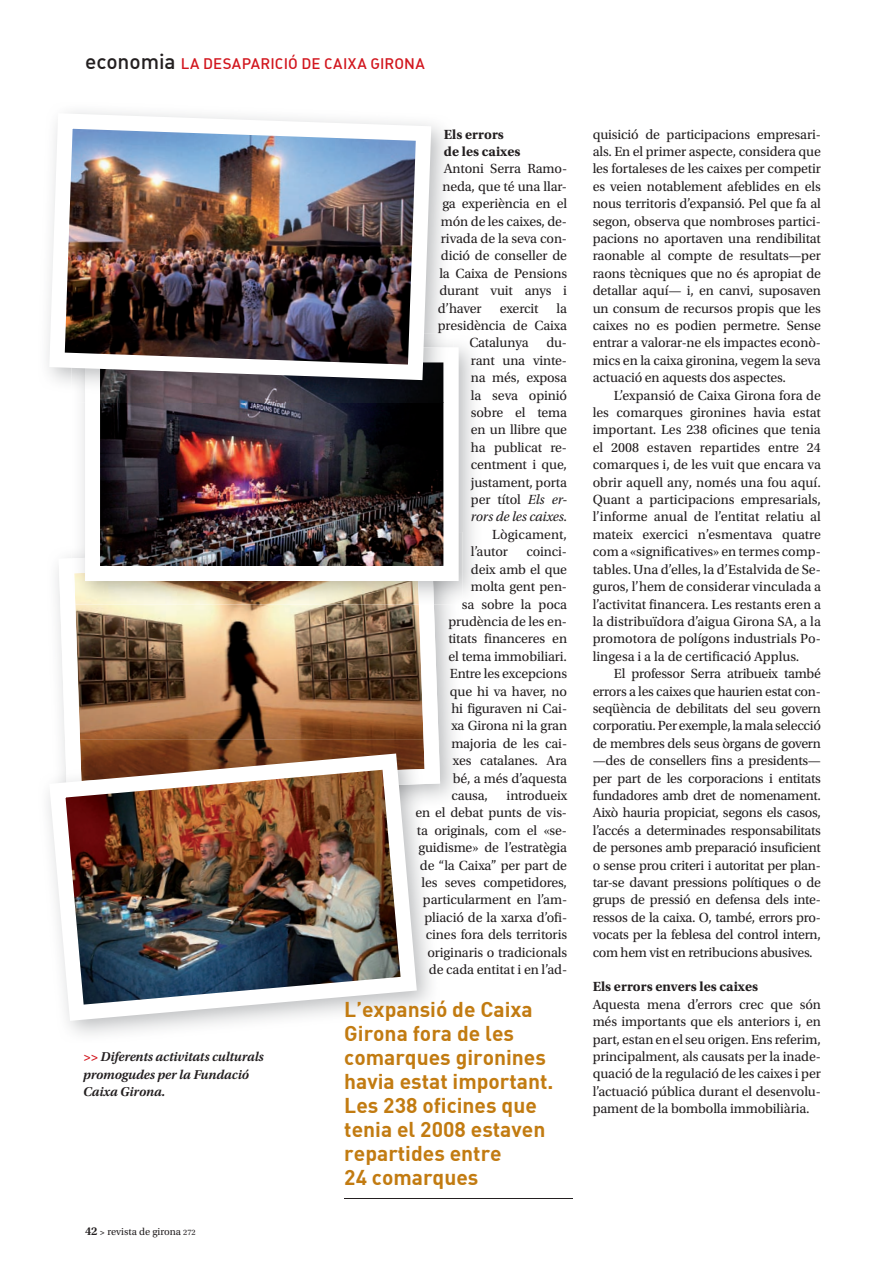
<style>
.page{position:relative;width:894px;height:1275px;background:#fff}
.page>*{position:absolute;margin:0;border:0;box-sizing:border-box;transform-origin:0 0}
.t1{font:21px/24px "DIN Bold";color:#c27b11}
.t2{font:15px "DIN Medium Alternate";letter-spacing:.01em;color:#d2161e}
.t3{font:13.95px/17.4px "Utopia Std";letter-spacing:-.01em;color:#231f20;text-align:justify}
.t4{font:700 13.95px/17.4px "Utopia Std";color:#231f20}
.t5{font:italic 13.95px "Utopia Std";letter-spacing:-.01em;color:#231f20}
.t6{font:italic 600 13.5px/17.4px "Utopia Std";letter-spacing:-.01em;color:#231f20}
.t7{font:10.5px "Utopia Std";color:#231f20}
.s1{font-size:21px;color:#231f20}
.s2{color:#d2161e}
.s3{font-weight:600;font-size:12px}
.s4{font-weight:600;font-size:9px}
.s5{font-size:8.25px}
.s6{font-style:italic}
.s7{font-style:normal}
</style>
<div class="page">
<img style="left:59px;top:551px;width:381px;height:245px">
<img style="left:45px;top:739px;width:394px;height:79px">
<img style="left:65px;top:739px;width:374px;height:57px">
<img style="left:49px;top:753px;width:368px;height:267px">
<img style="left:82px;top:345px;width:392px;height:248px">
<img style="left:71px;top:532px;width:391px;height:72px">
<img style="left:71px;top:558px;width:363px;height:46px">
<img style="left:85px;top:347px;width:373px;height:234px">
<img style="left:71px;top:334px;width:383px;height:68px">
<img style="left:85px;top:347px;width:369px;height:55px">
<img style="left:49px;top:113px;width:382px;height:267px">
<hr style="left:344px;top:1197px;width:228px;height:1px;background:#231f20">
<p class="t2" style="left:85px;top:54px;width:341px"><span class="s1">economia</span> LA DESAPARICIÓ DE CAIXA GIRONA</p>
<p class="t6" style="left:83px;top:1048px;width:182px"><span class="s2">&gt;&gt;</span> Diferents activitats culturals promogudes per la Fundació<br>Caixa Girona.</p>
<p class="t7" style="left:85px;top:1225px;width:112px"><span class="s3">42</span> <span class="s4">&gt;</span> revista de girona <span class="s5">272</span></p>
<p class="t4" style="left:444px;top:125px;width:78px">Els errors de les caixes</p>
<p class="t3" style="left:444px;top:160px;width:125px">Antoni Serra Ramo-</p>
<p class="t3" style="left:442px;top:178px;width:126px">neda, que té una llar-</p>
<p class="t3" style="left:442px;top:195px;width:126px">ga experiència en el</p>
<p class="t3" style="left:441px;top:212px;width:128px">món de les caixes, de-</p>
<p class="t3" style="left:441px;top:230px;width:128px">rivada de la seva con-</p>
<p class="t3" style="left:441px;top:247px;width:128px">dició de conseller de</p>
<p class="t3" style="left:439px;top:265px;width:129px">la Caixa de Pensions</p>
<p class="t3" style="left:439px;top:282px;width:129px">durant vuit anys i</p>
<p class="t3" style="left:438px;top:299px;width:45px">d’haver</p>
<p class="t3" style="left:500px;top:299px;width:40px">exercit</p>
<p class="t3" style="left:556px;top:299px;width:12px">la</p>
<p class="t3" style="left:438px;top:317px;width:131px">presidència de Caixa</p>
<p class="t3" style="left:469px;top:334px;width:61px">Catalunya</p>
<p class="t3" style="left:546px;top:334px;width:22px">du-</p>
<p class="t3" style="left:471px;top:352px;width:98px">rant una vinte-</p>
<p class="t3" style="left:471px;top:369px;width:98px">na més, exposa</p>
<p class="t3" style="left:471px;top:386px;width:98px">la seva opinió</p>
<p class="t3" style="left:471px;top:404px;width:98px">sobre el tema</p>
<p class="t3" style="left:471px;top:421px;width:98px">en un llibre que</p>
<p class="t3" style="left:471px;top:439px;width:98px">ha publicat re-</p>
<p class="t3" style="left:471px;top:456px;width:98px">centment i que,</p>
<p class="t3" style="left:471px;top:473px;width:98px">justament, porta</p>
<p class="t3" style="left:471px;top:491px;width:98px">per títol <span class="s6">Els er-</span></p>
<p class="t5" style="left:471px;top:509px;width:98px">rors de les caixes<span class="s7">.</span></p>
<p class="t3" style="left:492px;top:526px;width:76px">Lògicament,</p>
<p class="t3" style="left:471px;top:543px;width:39px">l’autor</p>
<p class="t3" style="left:526px;top:543px;width:42px">coinci-</p>
<p class="t3" style="left:471px;top:560px;width:98px">deix amb el que</p>
<p class="t3" style="left:471px;top:578px;width:98px">molta gent pen-</p>
<p class="t3" style="left:462px;top:595px;width:107px">sa sobre la poca</p>
<p class="t3" style="left:448px;top:613px;width:120px">prudència de les en-</p>
<p class="t3" style="left:448px;top:630px;width:120px">titats financeres en</p>
<p class="t3" style="left:448px;top:647px;width:120px">el tema immobiliari.</p>
<p class="t3" style="left:450px;top:665px;width:119px">Entre les excepcions</p>
<p class="t3" style="left:450px;top:682px;width:119px">que hi va haver, no</p>
<p class="t3" style="left:451px;top:700px;width:117px">hi figuraven ni Cai-</p>
<p class="t3" style="left:451px;top:717px;width:117px">xa Girona ni la gran</p>
<p class="t3" style="left:451px;top:734px;width:117px">majoria de les cai-</p>
<p class="t3" style="left:453px;top:752px;width:116px">xes catalanes. Ara</p>
<p class="t3" style="left:453px;top:769px;width:116px">bé, a més d’aquesta</p>
<p class="t3" style="left:451px;top:787px;width:38px">causa,</p>
<p class="t3" style="left:415px;top:787px;width:153px;text-align:right">introdueix<br>en el debat punts de vis&shy;ta originals, com el «se&shy;guidisme» de l’estratègia de “la Caixa” per part de les seves competidores, particularment en l’am&shy;pliació de la xarxa d’ofi&shy;cines fora dels territoris originaris o tradicionals de cada entitat i en l’ad-</p>
<h1 class="t1" style="left:344px;top:996px;width:211px">L’expansió de Caixa<br>Girona fora de les comarques gironines havia estat important.<br>Les 238 oficines que tenia el 2008 estaven repartides entre<br>24 comarques</h1>
<p class="t3" style="left:592px;top:125px;width:230px">quisició de participacions empresari&shy;als. En el primer aspecte, considera que les fortaleses de les caixes per competir es veien notablement afeblides en els nous territoris d’expansió. Pel que fa al segon, observa que nombroses partici&shy;pacions no aportaven una rendibilitat raonable al compte de resultats—per raons tècniques que no és apropiat de detallar aquí— i, en canvi, suposaven un consum de recursos propis que les caixes no es podien permetre. Sense entrar a valorar-ne els impactes econò&shy;mics en la caixa gironina, vegem la seva actuació en aquests dos aspectes.</p>
<p class="t3" style="left:592px;top:386px;width:230px;text-indent:21px">L’expansió de Caixa Girona fora de les comarques gironines havia estat important. Les 238 oficines que tenia el 2008 estaven repartides entre 24 comarques i, de les vuit que encara va obrir aquell any, només una fou aquí.<br>Quant a participacions empresarials, l’informe anual de l’entitat relatiu al mateix exercici n’esmentava quatre com a «significatives» en termes comp&shy;tables. Una d’elles, la d’Estalvida de Se&shy;guros, l’hem de considerar vinculada a l’activitat financera. Les restants eren a la distribuïdora d’aigua Girona SA, a la promotora de polígons industrials Po&shy;lingesa i a la de certificació Applus.</p>
<p class="t3" style="left:592px;top:665px;width:230px;text-indent:21px">El professor Serra atribueix també errors a les caixes que haurien estat con&shy;seqüència de debilitats del seu govern corporatiu. Per exemple, la mala selecció de membres dels seus òrgans de govern —des de consellers fins a presidents— per part de les corporacions i entitats fundadores amb dret de nomenament.<br>Això hauria propiciat, segons els casos, l’accés a determinades responsabilitats de persones amb preparació insuficient o sense prou criteri i autoritat per plan&shy;tar-se davant pressions polítiques o de grups de pressió en defensa dels inte&shy;ressos de la caixa. O, també, errors pro&shy;vocats per la feblesa del control intern, com hem vist en retribucions abusives.</p>
<p class="t4" style="left:592px;top:978px;width:167px">Els errors envers les caixes</p>
<p class="t3" style="left:592px;top:995px;width:230px">Aquesta mena d’errors crec que són més importants que els anteriors i, en part, estan en el seu origen. Ens referim, principalment, als causats per la inade&shy;quació de la regulació de les caixes i per l’actuació pública durant el desenvolu&shy;pament de la bombolla immobiliària.</p>
</div>
